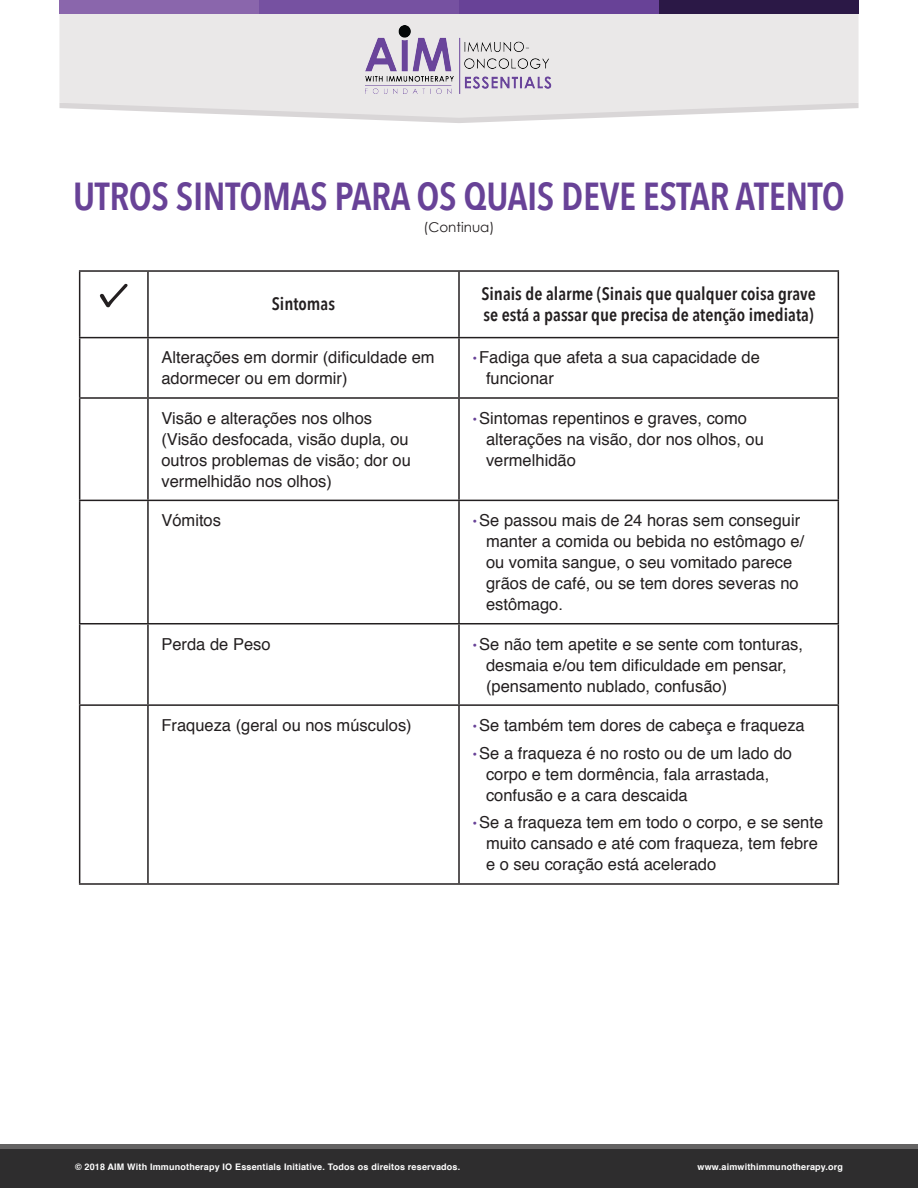
<style>
.page{position:relative;width:918px;height:1188px;background:#fff}
.page>*{position:absolute;margin:0;border:0;box-sizing:border-box;transform-origin:0 0}
.t1{font:600 39px "Avenir Next Condensed";letter-spacing:-.01em;color:#684297}
.t2{font:600 18px/21.6px "Avenir Next Condensed";color:#231f20}
.t3{font:16.5px/21px "Helvetica";color:#231f20}
.t4{font:13.5px "Century Gothic";color:#231f20}
.t5{font:700 9px "Helvetica";letter-spacing:.02em;color:#fff}
.s1{font-size:13.5px;color:#684297}
</style>
<div class="page">
<hr style="left:79px;top:270px;width:69px;height:2px;background:#231f20">
<hr style="left:79px;top:272px;width:1px;height:65px;background:#231f20">
<hr style="left:148px;top:270px;width:311px;height:2px;background:#231f20">
<hr style="left:147px;top:272px;width:2px;height:65px;background:#231f20">
<hr style="left:459px;top:270px;width:380px;height:2px;background:#231f20">
<hr style="left:458px;top:272px;width:2px;height:65px;background:#231f20">
<hr style="left:838px;top:272px;width:1px;height:65px;background:#231f20">
<hr style="left:79px;top:337px;width:69px;height:1px;background:#231f20">
<hr style="left:79px;top:338px;width:1px;height:59px;background:#231f20">
<hr style="left:148px;top:337px;width:311px;height:1px;background:#231f20">
<hr style="left:147px;top:338px;width:2px;height:59px;background:#231f20">
<hr style="left:459px;top:337px;width:380px;height:1px;background:#231f20">
<hr style="left:458px;top:338px;width:2px;height:59px;background:#231f20">
<hr style="left:838px;top:338px;width:1px;height:59px;background:#231f20">
<hr style="left:79px;top:397px;width:69px;height:2px;background:#231f20">
<hr style="left:79px;top:399px;width:1px;height:101px;background:#231f20">
<hr style="left:148px;top:397px;width:311px;height:2px;background:#231f20">
<hr style="left:147px;top:399px;width:2px;height:101px;background:#231f20">
<hr style="left:459px;top:397px;width:380px;height:2px;background:#231f20">
<hr style="left:458px;top:399px;width:2px;height:101px;background:#231f20">
<hr style="left:838px;top:399px;width:1px;height:101px;background:#231f20">
<hr style="left:79px;top:500px;width:69px;height:1px;background:#231f20">
<hr style="left:79px;top:501px;width:1px;height:122px;background:#231f20">
<hr style="left:148px;top:500px;width:311px;height:1px;background:#231f20">
<hr style="left:147px;top:501px;width:2px;height:122px;background:#231f20">
<hr style="left:459px;top:500px;width:380px;height:1px;background:#231f20">
<hr style="left:458px;top:501px;width:2px;height:122px;background:#231f20">
<hr style="left:838px;top:501px;width:1px;height:122px;background:#231f20">
<hr style="left:79px;top:623px;width:69px;height:1px;background:#231f20">
<hr style="left:79px;top:624px;width:1px;height:80px;background:#231f20">
<hr style="left:148px;top:623px;width:311px;height:1px;background:#231f20">
<hr style="left:147px;top:624px;width:2px;height:80px;background:#231f20">
<hr style="left:459px;top:623px;width:380px;height:1px;background:#231f20">
<hr style="left:458px;top:624px;width:2px;height:80px;background:#231f20">
<hr style="left:838px;top:624px;width:1px;height:80px;background:#231f20">
<hr style="left:79px;top:704px;width:69px;height:2px;background:#231f20">
<hr style="left:79px;top:706px;width:1px;height:177px;background:#231f20">
<hr style="left:148px;top:704px;width:311px;height:2px;background:#231f20">
<hr style="left:147px;top:706px;width:2px;height:177px;background:#231f20">
<hr style="left:459px;top:704px;width:380px;height:2px;background:#231f20">
<hr style="left:458px;top:706px;width:2px;height:177px;background:#231f20">
<hr style="left:838px;top:706px;width:1px;height:177px;background:#231f20">
<hr style="left:79px;top:883px;width:69px;height:2px;background:#231f20">
<hr style="left:148px;top:883px;width:311px;height:2px;background:#231f20">
<hr style="left:459px;top:883px;width:380px;height:2px;background:#231f20">
<svg style="left:100px;top:284px;width:28px;height:23px"></svg>
<div style="left:0;top:1149px;width:918px;height:39px;background:#2e2d2e"></div>
<div style="left:0;top:1144px;width:918px;height:5px;background:#646363"></div>
<svg style="left:329px;top:118px;width:260px;height:5px"></svg>
<svg style="left:59px;top:14px;width:800px;height:104px;background:#e9e7e7"></svg>
<div style="left:59px;top:0;width:200px;height:14px;background:#8a66ac"></div>
<div style="left:259px;top:0;width:200px;height:14px;background:#7651a1"></div>
<div style="left:659px;top:0;width:200px;height:14px;background:#2b1846"></div>
<div style="left:459px;top:0;width:200px;height:14px;background:#684297"></div>
<img style="left:365px;top:26px;width:188px;height:68px">
<p class="t1" style="left:73px;top:163px;width:773px">UTROS SINTOMAS PARA OS QUAIS DEVE ESTAR ATENTO</p>
<p class="t4" style="left:424px;top:218px;width:72px">(Continua)</p>
<p class="t2" style="left:272px;top:293px;width:65px">Sintomas</p>
<p class="t2" style="left:481px;top:282px;width:336px">Sinais de alarme (Sinais que qualquer coisa grave se está a passar que precisa de atenção imediata)</p>
<p class="t3" style="left:161px;top:348px;width:275px">Alterações em dormir (dificuldade em adormecer ou em dormir)</p>
<p class="t3" style="left:486px;top:348px;width:275px;text-indent:-14px"><span class="s1">•</span>Fadiga que afeta a sua capacidade de funcionar</p>
<p class="t3" style="left:161px;top:408px;width:251px">Visão e alterações nos olhos (Visão desfocada, visão dupla, ou outros problemas de visão; dor ou vermelhidão nos olhos)</p>
<p class="t3" style="left:486px;top:408px;width:279px;text-indent:-14px"><span class="s1">•</span>Sintomas repentinos e graves, como alterações na visão, dor nos olhos, ou vermelhidão</p>
<p class="t3" style="left:161px;top:510px;width:61px">Vómitos</p>
<p class="t3" style="left:486px;top:510px;width:320px;text-indent:-14px"><span class="s1">•</span>Se passou mais de 24 horas sem conseguir manter a comida ou bebida no estômago e/ ou vomita sangue, o seu vomitado parece grãos de café, ou se tem dores severas no estômago.</p>
<p class="t3" style="left:161px;top:634px;width:111px">Perda de Peso</p>
<p class="t3" style="left:486px;top:634px;width:319px;text-indent:-14px"><span class="s1">•</span>Se não tem apetite e se sente com tonturas, desmaia e/ou tem dificuldade em pensar, (pensamento nublado, confusão)</p>
<p class="t3" style="left:161px;top:715px;width:252px">Fraqueza (geral ou nos músculos)</p>
<p class="t3" style="left:472px;top:715px;width:334px"><span class="s1">•</span>Se também tem dores de cabeça e fraqueza</p>
<p class="t3" style="left:486px;top:743px;width:308px;text-indent:-14px"><span class="s1">•</span>Se a fraqueza é no rosto ou de um lado do corpo e tem dormência, fala arrastada, confusão e a cara descaida</p>
<p class="t3" style="left:486px;top:813px;width:339px;text-indent:-14px"><span class="s1">•</span>Se a fraqueza tem em todo o corpo, e se sente muito cansado e até com fraqueza, tem febre e o seu coração está acelerado</p>
<p class="t5" style="left:75px;top:1159px;width:387px">© 2018 AIM With Immunotherapy IO Essentials Initiative. Todos os direitos reservados.</p>
<p class="t5" style="left:698px;top:1159px;width:147px">www.aimwithimmunotherapy.org</p>
</div>
